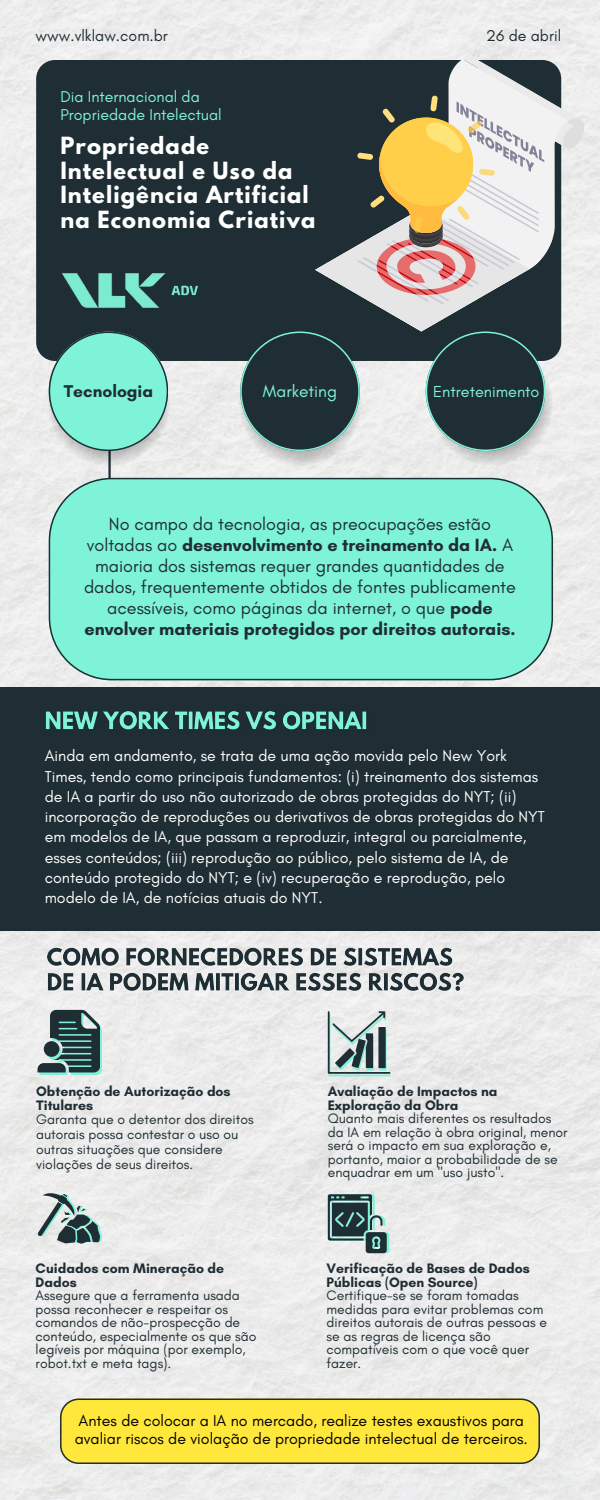
<style>
.page{position:relative;width:600px;height:1500px;background:#fff}
.page>*{position:absolute;margin:0;border:0;box-sizing:border-box;transform-origin:0 0}
.t1{font:700 21px/24.8px "League Spartan";letter-spacing:.05em;color:#fff}
.t2{font:18px/21px "Glacial Indifference";color:#1f2e34;text-align:center}
.t3{font:700 17.3px "Glacial Indifference";color:#1f2e34}
.t4{font:17.3px "Glacial Indifference";color:#7ef3d7}
.t5{font:16.2px "Glacial Indifference";color:#7ef3d7}
.t6{font:16px/20.2px "Glacial Indifference";color:#fff}
.t7{font:16px/18.8px "Glacial Indifference";color:#000}
.t8{font:16px/18.8px "Glacial Indifference";color:#7ef3d7}
.t9{font:16px "Glacial Indifference";color:#1f2e34}
.t10{font:14px/13.5px "Glacial Indifference";color:#1f2e34}
.t11{font:700 14px/13.5px "Glacial Indifference";color:#1f2e34}
.s1{font-weight:700}
</style>
<div class="page">
<img style="left:0;top:0;width:600px;height:1500px">
<hr style="left:108px;top:391px;width:3px;height:192px;background:#1f2e34">
<div style="left:36px;top:60px;width:525px;height:301px;background:#1f2e34;border-radius:19px"></div>
<div style="left:49px;top:478px;width:504px;height:202px;background:#7ef3d7"></div>
<svg style="left:47px;top:332px;width:123px;height:134px;background:#89d7c5"></svg>
<div style="left:0;top:688px;width:600px;height:243px;background:#1f2e34"></div>
<svg style="left:238px;top:57px;width:346px;height:409px"></svg>
<svg style="left:37px;top:1010px;width:65px;height:65px;background:#607c7b"></svg>
<svg style="left:328px;top:1011px;width:63px;height:65px;background:#a0b2b0"></svg>
<div style="left:60px;top:1399px;width:480px;height:65px;background:#ffe73b"></div>
<svg style="left:38px;top:1192px;width:64px;height:52px;background:#9cabaa"></svg>
<svg style="left:328px;top:1194px;width:61px;height:59px;background:#6e8786"></svg>
<img style="left:61px;top:273px;width:138px;height:35px">
<img style="left:45px;top:946px;width:422px;height:52px">
<img style="left:38px;top:709px;width:332px;height:28px">
<p class="t9" style="left:36px;top:25px;width:134px">www.vlklaw.com.br</p>
<h5 class="t8" style="left:60px;top:87px;width:163px">Dia Internacional da<br>Propriedade Intelectual</h5>
<p class="t1" style="left:60px;top:136px;width:256px">Propriedade<br>Intelectual e Uso da<br>Inteligência Artificial na Economia Criativa</p>
<p class="t9" style="left:486px;top:25px;width:76px">26 de abril</p>
<p class="t3" style="left:64px;top:381px;width:91px">Tecnologia</p>
<h5 class="t4" style="left:263px;top:381px;width:76px">Marketing</h5>
<h2 class="t5" style="left:433px;top:381px;width:108px">Entretenimento</h2>
<h5 class="t2" style="left:84px;top:514px;width:433px">No campo da tecnologia, as preocupações estão voltadas ao <span class="s1">desenvolvimento e treinamento da IA.</span> A maioria dos sistemas requer grandes quantidades de dados, frequentemente obtidos de fontes publicamente acessíveis, como páginas da internet, o que <span class="s1">pode envolver materiais protegidos por direitos autorais.</span></h5>
<p class="t6" style="left:45px;top:746px;width:502px">Ainda em andamento, se trata de uma ação movida pelo New York Times, tendo como principais fundamentos: (i) treinamento dos sistemas de IA a partir do uso não autorizado de obras protegidas do NYT; (ii) incorporação de reproduções ou derivativos de obras protegidas do NYT em modelos de IA, que passam a reproduzir, integral ou parcialmente, esses conteúdos; (iii) reprodução ao público, pelo sistema de IA, de conteúdo protegido do NYT; e (iv) recuperação e reprodução, pelo modelo de IA, de notícias atuais do NYT.</p>
<h3 class="t11" style="left:36px;top:1085px;width:196px">Obtenção de Autorização dos<br>Titulares</h3>
<h4 class="t10" style="left:36px;top:1112px;width:219px;line-height:15px">Garanta que o detentor dos direitos autorais possa contestar o uso ou outras situações que considere violações de seus direitos.</h4>
<p class="t11" style="left:36px;top:1262px;width:190px">Cuidados com Mineração de<br>Dados</p>
<p class="t10" style="left:36px;top:1289px;width:222px">Assegure que a ferramenta usada possa reconhecer e respeitar os comandos de não-prospecção de conteúdo, especialmente os que são legíveis por máquina (por exemplo, robot.txt e meta tags).</p>
<h4 class="t11" style="left:328px;top:1085px;width:171px">Avaliação de Impactos na<br>Exploração da Obra</h4>
<p class="t10" style="left:328px;top:1112px;width:241px">Quanto mais diferentes os resultados da IA em relação à obra original, menor será o impacto em sua exploração e, portanto, maior a probabilidade de se enquadrar em um "uso justo".</p>
<h4 class="t11" style="left:327px;top:1262px;width:205px">Verificação de Bases de Dados<br>Públicas (Open Source)</h4>
<h5 class="t10" style="left:327px;top:1289px;width:222px">Certifique-se se foram tomadas medidas para evitar problemas com direitos autorais de outras pessoas e se as regras de licença são compatíveis com o que você quer fazer.</h5>
<p class="t7" style="left:75px;top:1411px;width:455px">Antes de colocar a IA no mercado, realize testes exaustivos para avaliar riscos de violação de propriedade intelectual de terceiros.</p>
</div>
